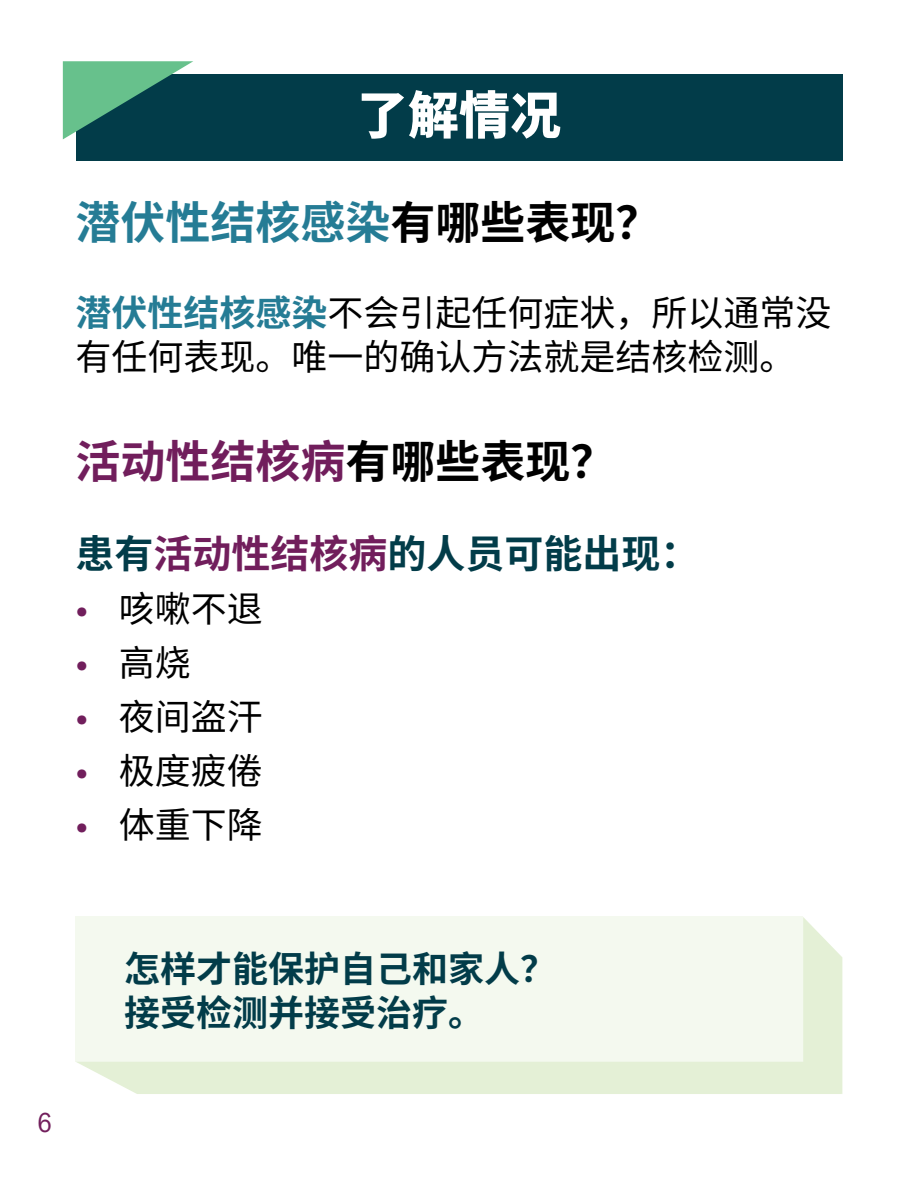
<style>
.page{position:relative;width:918px;height:1188px;background:#fff}
.page>*{position:absolute;margin:0;border:0;box-sizing:border-box;transform-origin:0 0}
.t1{font:900 51px "Noto Sans SC";color:#fff}
.t2{font:700 45px "Noto Sans SC";color:#257c95}
.t3{font:700 45px "Noto Sans SC";color:#711e5c}
.t4{font:700 39px "Noto Sans SC";color:#023c49}
.t5{font:36px/43.5px "Noto Sans SC";color:#000}
.t6{font:700 36px/43.5px "Noto Sans SC";color:#023c49}
.t7{font:condensed 28.5px "Franklin Gothic LT Pro";color:#721f5c}
.s1{color:#000}
.s2{font-weight:700;color:#257c95}
.s3{color:#711e5c}
.s4{font-family:"Montserrat Alternates";font-weight:700;color:#711e5c}
</style>
<div class="page">
<svg style="left:76px;top:917px;width:766px;height:177px"></svg>
<div style="left:76px;top:74px;width:766px;height:87px;background:#023c49"></div>
<svg style="left:63px;top:61px;width:130px;height:78px"></svg>
<h1 class="t1" style="left:357px;top:86px;width:205px">了解情况</h1>
<p class="t2" style="left:76px;top:197px;width:586px">潜伏性结核感染<span class="s1">有哪些表现？</span></p>
<p class="t5" style="left:76px;top:292px;width:758px"><span class="s2">潜伏性结核感染</span>不会引起任何症状，所以通常没有任何表现。唯一的确认方法就是结核检测。</p>
<p class="t3" style="left:76px;top:436px;width:541px">活动性结核病<span class="s1">有哪些表现？</span></p>
<p class="t4" style="left:76px;top:531px;width:625px">患有<span class="s3">活动性结核病</span>的人员可能出现：</p>
<p class="t5" style="left:76px;top:587px;width:189px"><span class="s4">•</span> 咳嗽不退</p>
<p class="t5" style="left:76px;top:641px;width:117px"><span class="s4">•</span> 高烧</p>
<p class="t5" style="left:76px;top:695px;width:189px"><span class="s4">•</span> 夜间盗汗</p>
<p class="t5" style="left:76px;top:749px;width:189px"><span class="s4">•</span> 极度疲倦</p>
<p class="t5" style="left:76px;top:803px;width:189px"><span class="s4">•</span> 体重下降</p>
<p class="t7" style="left:37px;top:1107px;width:16px">6</p>
<p class="t6" style="left:124px;top:948px;width:433px">怎样才能保护自己和家人？接受检测并接受治疗。</p>
</div>
